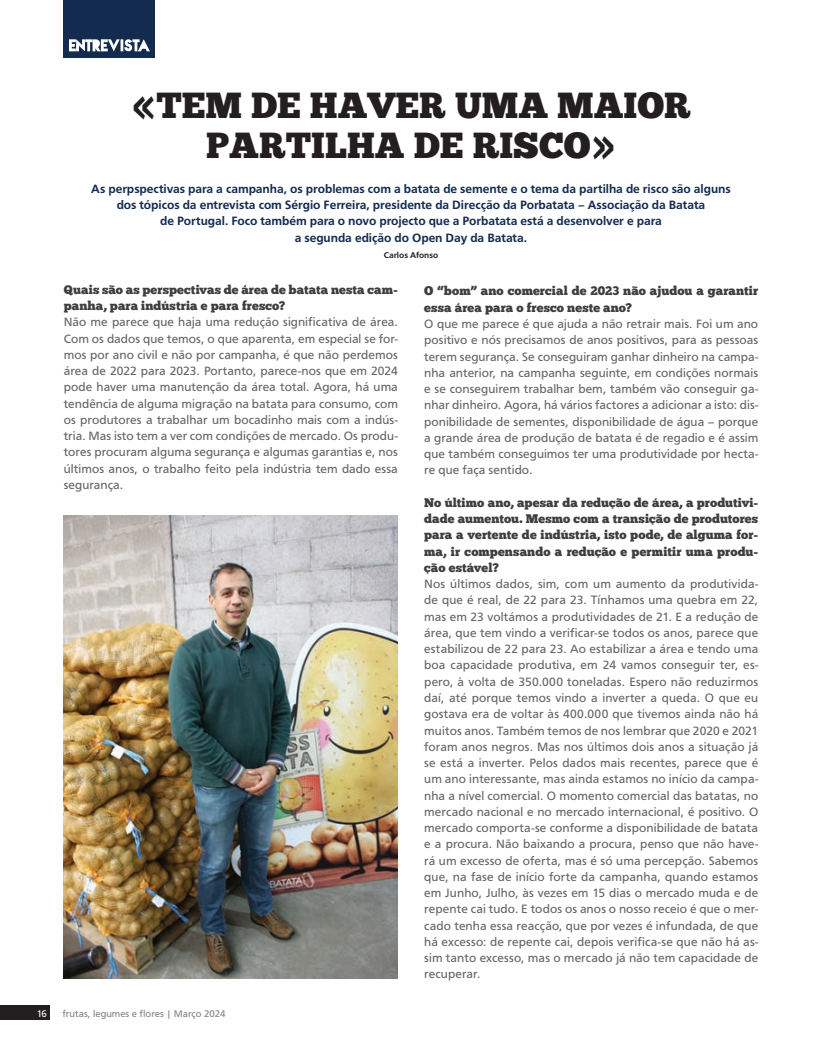
<style>
.page{position:relative;width:815px;height:1053px;background:#fff}
.page>*{position:absolute;margin:0;border:0;box-sizing:border-box;transform-origin:0 0}
.t1{font:36.25px/40px "Chunk Five";color:#231f20;text-align:center}
.t2{font:12.5px/16.2px "Carto Gothic Std";letter-spacing:.005em;color:#636366;text-align:justify}
.t3{font:12.5px/16.2px "Chunk Five";letter-spacing:.005em;color:#3e3e3f}
.t4{font:700 12.5px/16.2px "Carto Gothic Std";letter-spacing:-.005em;color:#122b4f;text-align:center}
.t5{font:10px "Carto Gothic Std";color:#808285}
.t6{font:10px "Carto Gothic Std";color:#fff}
.t7{font:700 8.75px "Carto Gothic Std";color:#231f20}
</style>
<div class="page">
<div style="left:0;top:1005px;width:50px;height:14px;background:#231f20"></div>
<img style="left:64px;top:515px;width:334px;height:463px">
<div style="left:64px;top:0;width:91px;height:58px;background:#122b4f"></div>
<svg style="left:69px;top:39px;width:81px;height:12px"></svg>
<p class="t6" style="left:37px;top:1007px;width:12px">16</p>
<h1 class="t1" style="left:131px;top:85px;width:561px">«TEM DE HAVER UMA MAIOR<br>PARTILHA DE RISCO»</h1>
<p class="t4" style="left:91px;top:180px;width:641px">As perpspectivas para a campanha, os problemas com a batata de semente e o tema da partilha de risco são alguns dos tópicos da entrevista com Sérgio Ferreira, presidente da Direcção da Porbatata – Associação da Batata<br>de Portugal. Foco também para o novo projecto que a Porbatata está a desenvolver e para<br>a segunda edição do Open Day da Batata.</p>
<p class="t7" style="left:384px;top:250px;width:56px">Carlos Afonso</p>
<p class="t3" style="left:64px;top:281px;width:336px">Quais são as perspectivas de área de batata nesta cam&shy;panha, para indústria e para fresco?</p>
<p class="t2" style="left:64px;top:314px;width:336px">Não me parece que haja uma redução significativa de área.<br>Com os dados que temos, o que aparenta, em especial se for&shy;mos por ano civil e não por campanha, é que não perdemos área de 2022 para 2023. Portanto, parece-nos que em 2024 pode haver uma manutenção da área total. Agora, há uma tendência de alguma migração na batata para consumo, com os produtores a trabalhar um bocadinho mais com a indús&shy;tria. Mas isto tem a ver com condições de mercado. Os produ&shy;tores procuram alguma segurança e algumas garantias e, nos últimos anos, o trabalho feito pela indústria tem dado essa segurança.</p>
<p class="t5" style="left:62px;top:1007px;width:165px">frutas, legumes e flores | Março 2024</p>
<p class="t3" style="left:424px;top:283px;width:336px">O “bom” ano comercial de 2023 não ajudou a garantir essa área para o fresco neste ano?</p>
<p class="t2" style="left:424px;top:316px;width:336px">O que me parece é que ajuda a não retrair mais. Foi um ano positivo e nós precisamos de anos positivos, para as pessoas terem segurança. Se conseguiram ganhar dinheiro na campa&shy;nha anterior, na campanha seguinte, em condições normais e se conseguirem trabalhar bem, também vão conseguir ga&shy;nhar dinheiro. Agora, há vários factores a adicionar a isto: dis&shy;ponibilidade de sementes, disponibilidade de água – porque a grande área de produção de batata é de regadio e é assim que também conseguimos ter uma produtividade por hecta&shy;re que faça sentido.</p>
<p class="t3" style="left:424px;top:494px;width:336px;text-align:justify">No último ano, apesar da redução de área, a produtivi&shy;dade aumentou. Mesmo com a transição de produtores para a vertente de indústria, isto pode, de alguma for&shy;ma, ir compensando a redução e permitir uma produ&shy;ção estável?</p>
<p class="t2" style="left:424px;top:576px;width:336px">Nos últimos dados, sim, com um aumento da produtivida&shy;de que é real, de 22 para 23. Tínhamos uma quebra em 22, mas em 23 voltámos a produtividades de 21. E a redução de área, que tem vindo a verificar-se todos os anos, parece que estabilizou de 22 para 23. Ao estabilizar a área e tendo uma boa capacidade produtiva, em 24 vamos conseguir ter, es&shy;pero, à volta de 350.000 toneladas. Espero não reduzirmos daí, até porque temos vindo a inverter a queda. O que eu gostava era de voltar às 400.000 que tivemos ainda não há muitos anos. Também temos de nos lembrar que 2020 e 2021 foram anos negros. Mas nos últimos dois anos a situação já se está a inverter. Pelos dados mais recentes, parece que é um ano interessante, mas ainda estamos no início da campa&shy;nha a nível comercial. O momento comercial das batatas, no mercado nacional e no mercado internacional, é positivo. O mercado comporta-se conforme a disponibilidade de batata e a procura. Não baixando a procura, penso que não have&shy;rá um excesso de oferta, mas é só uma percepção. Sabemos que, na fase de início forte da campanha, quando estamos em Junho, Julho, às vezes em 15 dias o mercado muda e de repente cai tudo. E todos os anos o nosso receio é que o mer&shy;cado tenha essa reacção, que por vezes é infundada, de que há excesso: de repente cai, depois verifica-se que não há as&shy;sim tanto excesso, mas o mercado já não tem capacidade de recuperar.</p>
</div>
